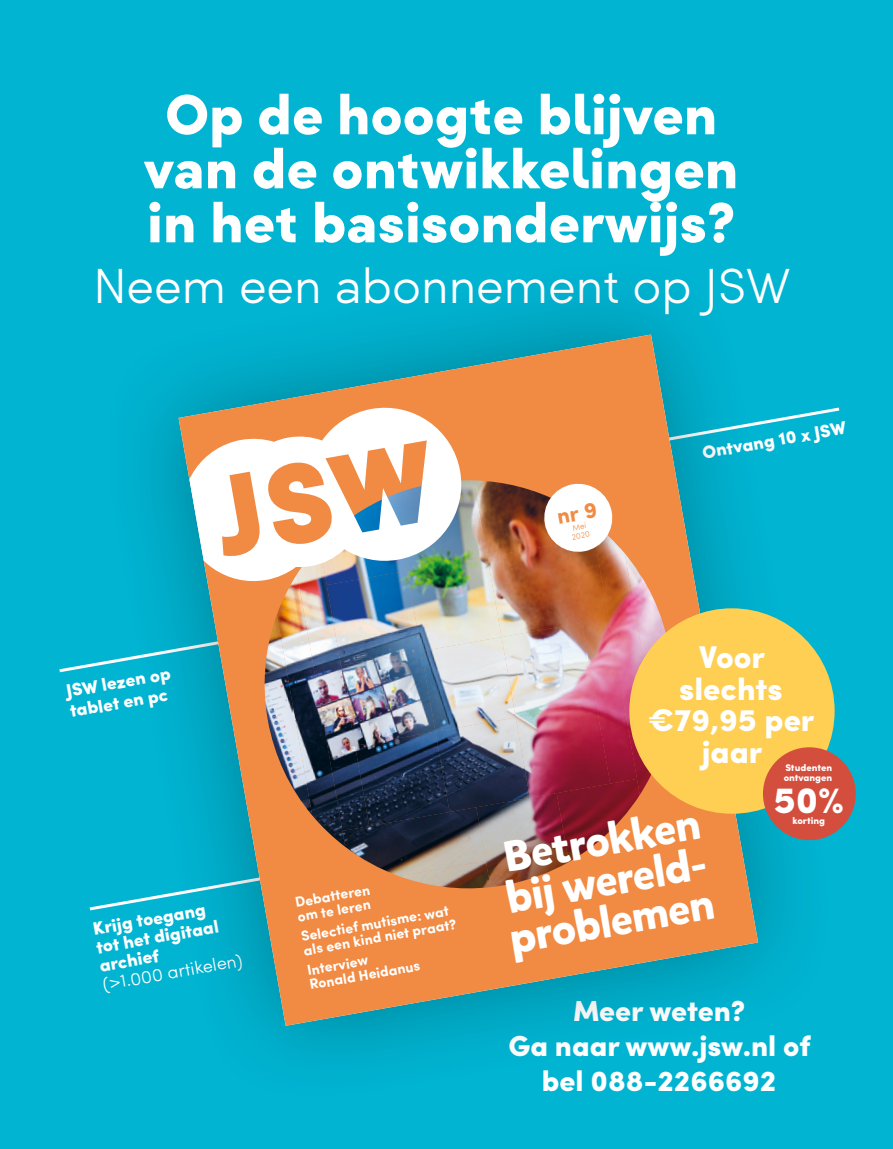
<style>
.page{position:relative;width:893px;height:1149px;background:#fff}
.page>*{position:absolute;margin:0;border:0;box-sizing:border-box;transform-origin:0 0}
.t1{font:900 57px/54px "Sofia Pro";color:#fff;text-align:center}
.t2{font:300 49.5px "Sofia Pro";color:#fff}
.t3{font:700 43.2px/40.7px "Mikado";color:#fff;text-align:justify}
.t4{font:900 37.05px "Sofia Pro";color:#fff}
.t5{font:900 31.5px/31.5px "Sofia Pro";color:#fff;text-align:center}
.t6{font:900 29.1px/34.8px "Sofia Pro";color:#fff;text-align:center}
.t7{font:900 18px/18.8px "Sofia Pro";color:#fff}
.t8{font:300 18px "Sofia Pro";color:#fff}
.t9{font:700 14.4px/14.4px "Sofia Pro";color:#fff}
.t10{font:900 9.75px/9.8px "Sofia Pro";color:#fff}
.t11{font:300 7.95px/8.9px "Sofia Pro";color:#f18a42}
</style>
<div class="page">
<div style="left:0;top:0;width:893px;height:1148px;background:#00b4d2"></div>
<svg style="left:59px;top:662px;width:37px;height:11px"></svg>
<img style="left:179px;top:334px;width:579px;height:691px">
<svg style="left:406px;top:356px;width:12px;height:11px"></svg>
<svg style="left:519px;top:992px;width:11px;height:12px"></svg>
<svg style="left:211px;top:718px;width:12px;height:12px"></svg>
<div style="left:629px;top:608px;width:206px;height:205px;background:#fecf53;border-radius:50%"></div>
<div style="left:763px;top:747px;width:93px;height:92px;background:#d44e3e;border-radius:50%"></div>
<svg style="left:542px;top:481px;width:73px;height:73px;background:#efd4c3"></svg>
<h1 class="t1" style="left:144px;top:83px;width:596px">Op de hoogte blijven van de ontwikkelingen in het basisonderwijs?</h1>
<h2 class="t2" style="left:93px;top:249px;width:699px">Neem een abonnement op JSW</h2>
<p class="t7" style="left:64px;top:679px;width:107px;line-height:20.4px;rotate:-10deg">JSW lezen op tablet en pc</p>
<p class="t7" style="left:91px;top:918px;width:127px;rotate:-10deg">Krijg toegang tot het digitaal archief</p>
<p class="t8" style="left:101px;top:970px;width:143px;rotate:-10deg">(&gt;1.000 artikelen)</p>
<p class="t9" style="left:294px;top:894px;width:77px;rotate:-10deg">Debatteren om te leren</p>
<p class="t9" style="left:300px;top:928px;width:157px;rotate:-10deg">Selectief mutisme: wat als een kind niet praat?</p>
<p class="t9" style="left:306px;top:962px;width:114px;rotate:-10deg">Interview<br>Ronald Heidanus</p>
<p class="t11" style="left:570px;top:523px;width:20px;rotate:-10deg">Mei<br>2020</p>
<p class="t7" style="left:701px;top:442px;width:147px;rotate:-10deg">Ontvang 10 x JSW</p>
<h3 class="t5" style="left:648px;top:639px;width:168px">Voor slechts €79,95 per jaar</h3>
<p class="t10" style="left:784px;top:761px;width:50px">Studenten ontvangen</p>
<h3 class="t4" style="left:773px;top:770px;width:72px">50%</h3>
<p class="t10" style="left:792px;top:814px;width:34px">korting</p>
<h3 class="t3" style="left:492px;top:839px;width:213px;rotate:-10deg">Betrokken bij wereld&shy;problemen</h3>
<h3 class="t6" style="left:508px;top:991px;width:304px">Meer weten?<br>Ga naar www.jsw.nl of bel 088-2266692</h3>
</div>
